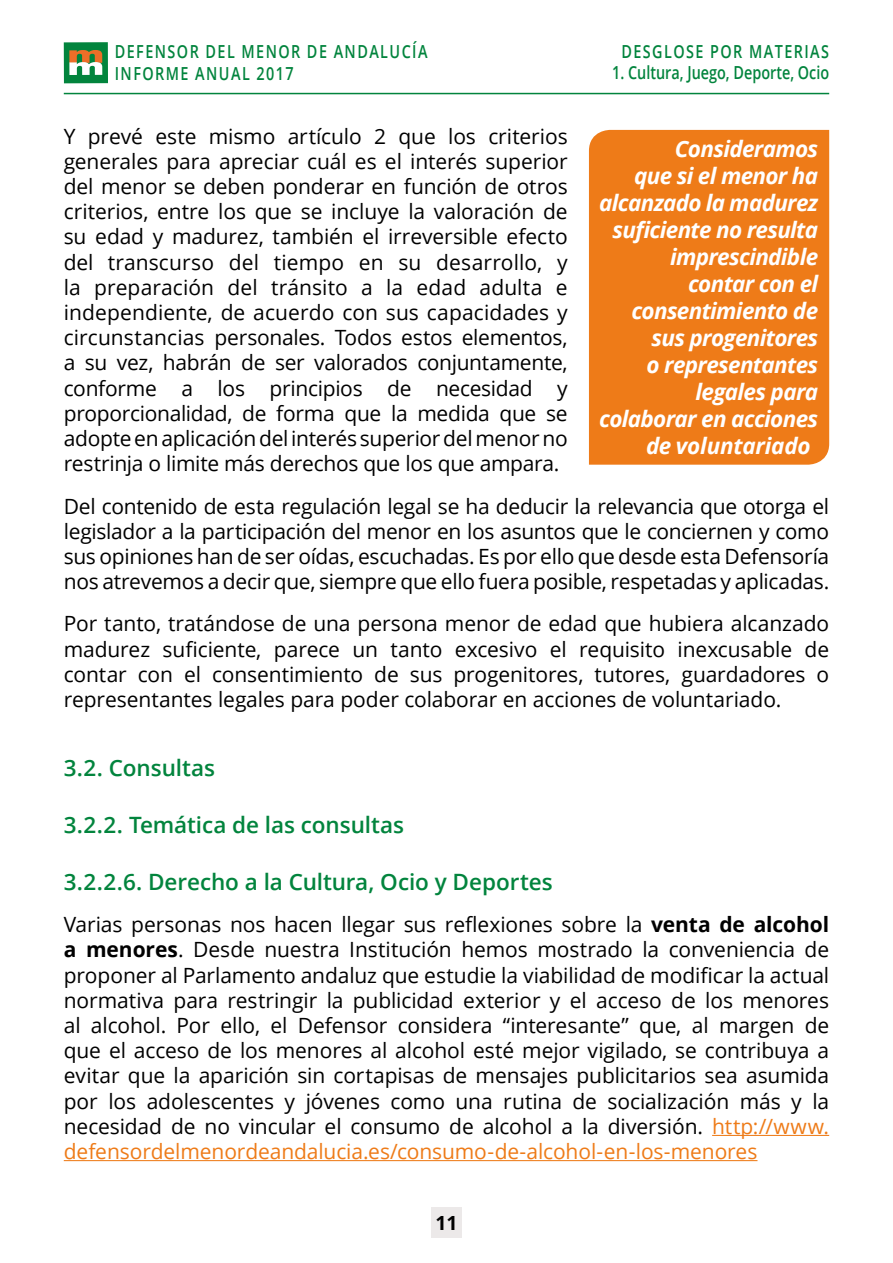
<style>
.page{position:relative;width:893px;height:1263px;background:#fff}
.page>*{position:absolute;margin:0;border:0;box-sizing:border-box;transform-origin:0 0}
.DESTACADOS{font:italic 700 22.5px "Open Sans";letter-spacing:-.03em;color:#fff}
.TITULOS_SEPARATA{font:600 22.5px "Open Sans";letter-spacing:-.005em;color:#02843d}
.DESTACADOS-2{font:italic 700 22.5px "Open Sans";letter-spacing:-.01em;color:#fff}
.PARRAFO_SEPARATA{font:21px/25.2px "Open Sans";letter-spacing:-.01em;color:#000;text-align:justify}
.t1{font:700 19.5px "Open Sans";color:#000}
.t2{font:600 18px/21.6px "Open Sans";letter-spacing:.1em;color:#02843d;scale:.8 1}
.t3{font:600 18px "Open Sans";color:#02843d;scale:.8 1}
.s1{font-weight:700}
.s2{color:#ee7b18}
</style>
<div class="page">
<div style="left:431px;top:1208px;width:31px;height:30px;background:#ece9e9"></div>
<div style="left:64px;top:42px;width:44px;height:41px;background:#02843d"></div>
<svg style="left:69px;top:50px;width:33px;height:25px"></svg>
<hr style="left:64px;top:93px;width:765px;height:1px;background:#02843d">
<hr style="left:712px;top:1135px;width:117px;height:1px;background:#ee7b18">
<hr style="left:64px;top:1160px;width:693px;height:1px;background:#ee7b18">
<div style="left:588px;top:129px;width:242px;height:336px;background:#ee7b18"></div>
<p class="t2" style="left:115px;top:40px;width:392px">DEFENSOR DEL MENOR DE ANDALUCÍA<br>INFORME ANUAL 2017</p>
<p class="t2" style="left:621px;top:40px;width:261px">DESGLOSE POR MATERIAS</p>
<p class="t3" style="left:612px;top:60px;width:273px">1. Cultura, Juego, Deporte, Ocio</p>
<p class="PARRAFO_SEPARATA" style="left:64px;top:123px;width:505px">Y prevé este mismo artículo 2 que los criterios generales para apreciar cuál es el interés superior del menor se deben ponderar en función de otros criterios, entre los que se incluye la valoración de su edad y madurez, también el irreversible efecto del transcurso del tiempo en su desarrollo, y la preparación del tránsito a la edad adulta e independiente, de acuerdo con sus capacidades y circunstancias personales. Todos estos elementos, a su vez, habrán de ser valorados conjuntamente, conforme a los principios de necesidad y proporcionalidad, de forma que la medida que se adopte en aplicación del interés superior del menor no restrinja o limite más derechos que los que ampara.</p>
<p class="PARRAFO_SEPARATA" style="left:64px;top:493px;width:767px">Del contenido de esta regulación legal se ha deducir la relevancia que otorga el legislador a la participación del menor en los asuntos que le conciernen y como sus opiniones han de ser oídas, escuchadas. Es por ello que desde esta Defensoría nos atrevemos a decir que, siempre que ello fuera posible, respetadas y aplicadas.</p>
<p class="PARRAFO_SEPARATA" style="left:64px;top:610px;width:767px">Por tanto, tratándose de una persona menor de edad que hubiera alcanzado madurez suficiente, parece un tanto excesivo el requisito inexcusable de contar con el consentimiento de sus progenitores, tutores, guardadores o representantes legales para poder colaborar en acciones de voluntariado.</p>
<p class="DESTACADOS" style="left:675px;top:133px;width:145px">Consideramos</p>
<p class="DESTACADOS" style="left:634px;top:160px;width:186px">que si el menor ha</p>
<p class="DESTACADOS" style="left:599px;top:187px;width:220px">alcanzado la madurez</p>
<p class="DESTACADOS" style="left:612px;top:214px;width:207px">suficiente no resulta</p>
<p class="DESTACADOS" style="left:670px;top:241px;width:150px">imprescindible</p>
<p class="DESTACADOS" style="left:688px;top:268px;width:132px">contar con el</p>
<p class="DESTACADOS" style="left:631px;top:295px;width:188px">consentimiento de</p>
<p class="DESTACADOS" style="left:652px;top:322px;width:168px">sus progenitores</p>
<p class="DESTACADOS" style="left:646px;top:349px;width:173px">o representantes</p>
<p class="DESTACADOS" style="left:695px;top:376px;width:124px">legales para</p>
<p class="DESTACADOS" style="left:599px;top:403px;width:220px">colaborar en acciones</p>
<p class="DESTACADOS-2" style="left:646px;top:430px;width:166px">de voluntariado</p>
<p class="TITULOS_SEPARATA" style="left:64px;top:753px;width:153px">3.2. Consultas</p>
<p class="TITULOS_SEPARATA" style="left:64px;top:810px;width:342px">3.2.2. Temática de las consultas</p>
<p class="TITULOS_SEPARATA" style="left:64px;top:866px;width:490px">3.2.2.6. Derecho a la Cultura, Ocio y Deportes</p>
<p class="PARRAFO_SEPARATA" style="left:64px;top:911px;width:767px">Varias personas nos hacen llegar sus reflexiones sobre la <span class="s1">venta de alcohol a menores</span>. Desde nuestra Institución hemos mostrado la conveniencia de proponer al Parlamento andaluz que estudie la viabilidad de modificar la actual normativa para restringir la publicidad exterior y el acceso de los menores al alcohol. Por ello, el Defensor considera “interesante” que, al margen de que el acceso de los menores al alcohol esté mejor vigilado, se contribuya a evitar que la aparición sin cortapisas de mensajes publicitarios sea asumida por los adolescentes y jóvenes como una rutina de socialización más y la necesidad de no vincular el consumo de alcohol a la diversión. <span class="s2">http://www. defensordelmenordeandalucia.es/consumo-de-alcohol-en-los-menores</span></p>
<p class="t1" style="left:435px;top:1209px;width:24px">11</p>
</div>
